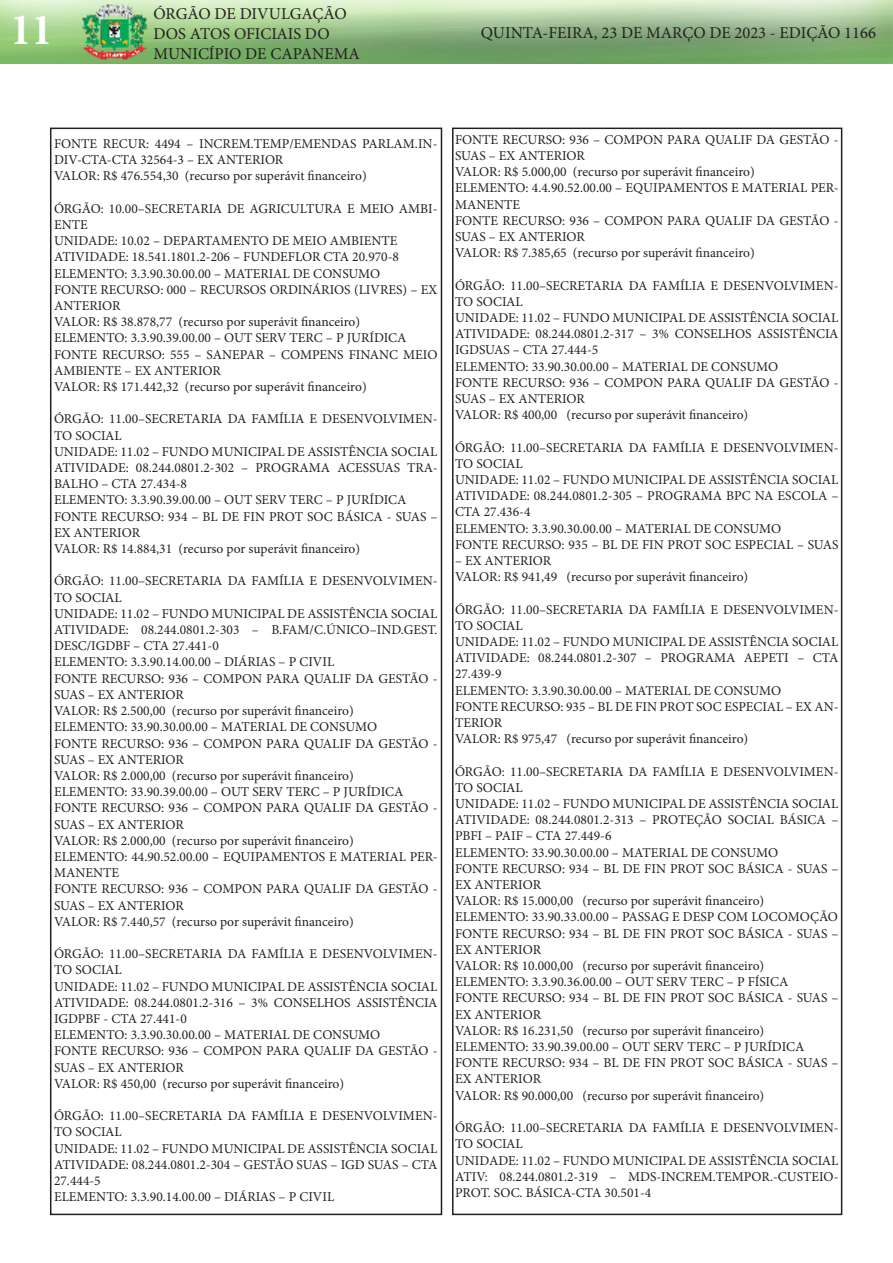
<style>
.page{position:relative;width:893px;height:1263px;background:#fff}
.page>*{position:absolute;margin:0;border:0;box-sizing:border-box;transform-origin:0 0}
.t1{font:700 condensed 45px "Minion Pro";color:#fff}
.t2{font:16.5px/19.8px "Minion Pro";color:#231f20}
.t3{font:13.5px/16.2px "Minion Pro";color:#231f20}
</style>
<div class="page">
<div style="left:50px;top:128px;width:392px;height:1087px;border:2px solid #231f20"></div>
<img style="left:0;top:0;width:893px;height:64px">
<div style="left:452px;top:128px;width:390px;height:1087px;border:2px solid #231f20"></div>
<h1 class="t1" style="left:11px;top:-1px;width:43px">11</h1>
<p class="t2" style="left:153px;top:4px;width:208px">ÓRGÃO DE DIVULGAÇÃO<br>DOS ATOS OFICIAIS DO<br>MUNICÍPIO DE CAPANEMA</p>
<p class="t2" style="left:481px;top:23px;width:397px">QUINTA-FEIRA, 23 DE MARÇO DE 2023 - EDIÇÃO 1166</p>
<p class="t3" style="left:54px;top:136px;width:385px">FONTE RECUR: 4494 – INCREM.TEMP/EMENDAS PARLAM.IN-<br>DIV-CTA-CTA 32564-3 – EX ANTERIOR</p>
<p class="t3" style="left:54px;top:168px;width:314px">VALOR: R$ 476.554,30 (recurso por superávit financeiro)</p>
<p class="t3" style="left:54px;top:200px;width:385px">ÓRGÃO: 10.00–SECRETARIA DE AGRICULTURA E MEIO AMBI-<br>ENTE</p>
<p class="t3" style="left:54px;top:233px;width:345px">UNIDADE: 10.02 – DEPARTAMENTO DE MEIO AMBIENTE</p>
<p class="t3" style="left:54px;top:249px;width:347px">ATIVIDADE: 18.541.1801.2-206 – FUNDEFLOR CTA 20.970-8</p>
<p class="t3" style="left:54px;top:265px;width:328px">ELEMENTO: 3.3.90.30.00.00 – MATERIAL DE CONSUMO</p>
<p class="t3" style="left:54px;top:281px;width:385px">FONTE RECURSO: 000 – RECURSOS ORDINÁRIOS (LIVRES) – EX<br>ANTERIOR</p>
<p class="t3" style="left:54px;top:314px;width:308px">VALOR: R$ 38.878,77 (recurso por superávit financeiro)</p>
<p class="t3" style="left:54px;top:330px;width:354px">ELEMENTO: 3.3.90.39.00.00 – OUT SERV TERC – P JURÍDICA</p>
<p class="t3" style="left:54px;top:346px;width:385px">FONTE RECURSO: 555 – SANEPAR – COMPENS FINANC MEIO<br>AMBIENTE – EX ANTERIOR</p>
<p class="t3" style="left:54px;top:379px;width:314px">VALOR: R$ 171.442,32 (recurso por superávit financeiro)</p>
<p class="t3" style="left:54px;top:411px;width:385px">ÓRGÃO: 11.00–SECRETARIA DA FAMÍLIA E DESENVOLVIMEN-<br>TO SOCIAL</p>
<p class="t3" style="left:54px;top:443px;width:385px">UNIDADE: 11.02 – FUNDO MUNICIPAL DE ASSISTÊNCIA SOCIAL</p>
<p class="t3" style="left:54px;top:460px;width:385px">ATIVIDADE: 08.244.0801.2-302 – PROGRAMA ACESSUAS TRA-<br>BALHO – CTA 27.434-8</p>
<p class="t3" style="left:54px;top:492px;width:354px">ELEMENTO: 3.3.90.39.00.00 – OUT SERV TERC – P JURÍDICA</p>
<p class="t3" style="left:54px;top:508px;width:385px">FONTE RECURSO: 934 – BL DE FIN PROT SOC BÁSICA - SUAS –<br>EX ANTERIOR</p>
<p class="t3" style="left:54px;top:541px;width:308px">VALOR: R$ 14.884,31 (recurso por superávit financeiro)</p>
<p class="t3" style="left:54px;top:573px;width:385px">ÓRGÃO: 11.00–SECRETARIA DA FAMÍLIA E DESENVOLVIMEN-<br>TO SOCIAL</p>
<p class="t3" style="left:54px;top:605px;width:385px">UNIDADE: 11.02 – FUNDO MUNICIPAL DE ASSISTÊNCIA SOCIAL</p>
<p class="t3" style="left:54px;top:622px;width:385px">ATIVIDADE: 08.244.0801.2-303 – B.FAM/C.ÚNICO–IND.GEST.<br>DESC/IGDBF – CTA 27.441-0</p>
<p class="t3" style="left:54px;top:654px;width:282px">ELEMENTO: 3.3.90.14.00.00 – DIÁRIAS – P CIVIL</p>
<p class="t3" style="left:54px;top:670px;width:385px">FONTE RECURSO: 936 – COMPON PARA QUALIF DA GESTÃO -<br>SUAS – EX ANTERIOR</p>
<p class="t3" style="left:54px;top:703px;width:301px">VALOR: R$ 2.500,00 (recurso por superávit financeiro)</p>
<p class="t3" style="left:54px;top:719px;width:325px">ELEMENTO: 33.90.30.00.00 – MATERIAL DE CONSUMO</p>
<p class="t3" style="left:54px;top:735px;width:385px">FONTE RECURSO: 936 – COMPON PARA QUALIF DA GESTÃO -<br>SUAS – EX ANTERIOR</p>
<p class="t3" style="left:54px;top:767px;width:301px">VALOR: R$ 2.000,00 (recurso por superávit financeiro)</p>
<p class="t3" style="left:54px;top:784px;width:351px">ELEMENTO: 33.90.39.00.00 – OUT SERV TERC – P JURÍDICA</p>
<p class="t3" style="left:54px;top:800px;width:385px">FONTE RECURSO: 936 – COMPON PARA QUALIF DA GESTÃO -<br>SUAS – EX ANTERIOR</p>
<p class="t3" style="left:54px;top:832px;width:301px">VALOR: R$ 2.000,00 (recurso por superávit financeiro)</p>
<p class="t3" style="left:54px;top:848px;width:385px">ELEMENTO: 44.90.52.00.00 – EQUIPAMENTOS E MATERIAL PER-<br>MANENTE</p>
<p class="t3" style="left:54px;top:881px;width:385px">FONTE RECURSO: 936 – COMPON PARA QUALIF DA GESTÃO -<br>SUAS – EX ANTERIOR</p>
<p class="t3" style="left:54px;top:913px;width:301px">VALOR: R$ 7.440,57 (recurso por superávit financeiro)</p>
<p class="t3" style="left:54px;top:946px;width:385px">ÓRGÃO: 11.00–SECRETARIA DA FAMÍLIA E DESENVOLVIMEN-<br>TO SOCIAL</p>
<p class="t3" style="left:54px;top:978px;width:385px">UNIDADE: 11.02 – FUNDO MUNICIPAL DE ASSISTÊNCIA SOCIAL</p>
<p class="t3" style="left:54px;top:994px;width:385px">ATIVIDADE: 08.244.0801.2-316 – 3% CONSELHOS ASSISTÊNCIA<br>IGDPBF - CTA 27.441-0</p>
<p class="t3" style="left:54px;top:1027px;width:328px">ELEMENTO: 3.3.90.30.00.00 – MATERIAL DE CONSUMO</p>
<p class="t3" style="left:54px;top:1043px;width:385px">FONTE RECURSO: 936 – COMPON PARA QUALIF DA GESTÃO -<br>SUAS – EX ANTERIOR</p>
<p class="t3" style="left:54px;top:1075px;width:292px">VALOR: R$ 450,00 (recurso por superávit financeiro)</p>
<p class="t3" style="left:54px;top:1108px;width:385px">ÓRGÃO: 11.00–SECRETARIA DA FAMÍLIA E DESENVOLVIMEN-<br>TO SOCIAL</p>
<p class="t3" style="left:54px;top:1140px;width:385px">UNIDADE: 11.02 – FUNDO MUNICIPAL DE ASSISTÊNCIA SOCIAL</p>
<p class="t3" style="left:54px;top:1156px;width:385px">ATIVIDADE: 08.244.0801.2-304 – GESTÃO SUAS – IGD SUAS – CTA<br>27.444-5</p>
<p class="t3" style="left:54px;top:1189px;width:282px">ELEMENTO: 3.3.90.14.00.00 – DIÁRIAS – P CIVIL</p>
<p class="t3" style="left:455px;top:131px;width:385px">FONTE RECURSO: 936 – COMPON PARA QUALIF DA GESTÃO -<br>SUAS – EX ANTERIOR</p>
<p class="t3" style="left:455px;top:164px;width:301px">VALOR: R$ 5.000,00 (recurso por superávit financeiro)</p>
<p class="t3" style="left:455px;top:180px;width:385px">ELEMENTO: 4.4.90.52.00.00 – EQUIPAMENTOS E MATERIAL PER-<br>MANENTE</p>
<p class="t3" style="left:455px;top:212px;width:385px">FONTE RECURSO: 936 – COMPON PARA QUALIF DA GESTÃO -<br>SUAS – EX ANTERIOR</p>
<p class="t3" style="left:455px;top:245px;width:301px">VALOR: R$ 7.385,65 (recurso por superávit financeiro)</p>
<p class="t3" style="left:455px;top:277px;width:385px">ÓRGÃO: 11.00–SECRETARIA DA FAMÍLIA E DESENVOLVIMEN-<br>TO SOCIAL</p>
<p class="t3" style="left:455px;top:310px;width:385px">UNIDADE: 11.02 – FUNDO MUNICIPAL DE ASSISTÊNCIA SOCIAL</p>
<p class="t3" style="left:455px;top:326px;width:385px">ATIVIDADE: 08.244.0801.2-317 – 3% CONSELHOS ASSISTÊNCIA<br>IGDSUAS – CTA 27.444-5</p>
<p class="t3" style="left:455px;top:358px;width:325px">ELEMENTO: 33.90.30.00.00 – MATERIAL DE CONSUMO</p>
<p class="t3" style="left:455px;top:374px;width:385px">FONTE RECURSO: 936 – COMPON PARA QUALIF DA GESTÃO -<br>SUAS – EX ANTERIOR</p>
<p class="t3" style="left:455px;top:407px;width:295px">VALOR: R$ 400,00 (recurso por superávit financeiro)</p>
<p class="t3" style="left:455px;top:439px;width:385px">ÓRGÃO: 11.00–SECRETARIA DA FAMÍLIA E DESENVOLVIMEN-<br>TO SOCIAL</p>
<p class="t3" style="left:455px;top:472px;width:385px">UNIDADE: 11.02 – FUNDO MUNICIPAL DE ASSISTÊNCIA SOCIAL</p>
<p class="t3" style="left:455px;top:488px;width:385px">ATIVIDADE: 08.244.0801.2-305 – PROGRAMA BPC NA ESCOLA –<br>CTA 27.436-4</p>
<p class="t3" style="left:455px;top:520px;width:328px">ELEMENTO: 3.3.90.30.00.00 – MATERIAL DE CONSUMO</p>
<p class="t3" style="left:455px;top:536px;width:385px">FONTE RECURSO: 935 – BL DE FIN PROT SOC ESPECIAL – SUAS</p>
<p class="t3" style="left:455px;top:553px;width:98px">– EX ANTERIOR</p>
<p class="t3" style="left:455px;top:569px;width:295px">VALOR: R$ 941,49 (recurso por superávit financeiro)</p>
<p class="t3" style="left:455px;top:601px;width:385px">ÓRGÃO: 11.00–SECRETARIA DA FAMÍLIA E DESENVOLVIMEN-<br>TO SOCIAL</p>
<p class="t3" style="left:455px;top:634px;width:385px">UNIDADE: 11.02 – FUNDO MUNICIPAL DE ASSISTÊNCIA SOCIAL</p>
<p class="t3" style="left:455px;top:650px;width:385px">ATIVIDADE: 08.244.0801.2-307 – PROGRAMA AEPETI – CTA<br>27.439-9</p>
<p class="t3" style="left:455px;top:682px;width:328px">ELEMENTO: 3.3.90.30.00.00 – MATERIAL DE CONSUMO</p>
<p class="t3" style="left:455px;top:698px;width:385px">FONTE RECURSO: 935 – BL DE FIN PROT SOC ESPECIAL – EX AN-<br>TERIOR</p>
<p class="t3" style="left:455px;top:731px;width:295px">VALOR: R$ 975,47 (recurso por superávit financeiro)</p>
<p class="t3" style="left:455px;top:763px;width:385px">ÓRGÃO: 11.00–SECRETARIA DA FAMÍLIA E DESENVOLVIMEN-<br>TO SOCIAL</p>
<p class="t3" style="left:455px;top:796px;width:385px">UNIDADE: 11.02 – FUNDO MUNICIPAL DE ASSISTÊNCIA SOCIAL</p>
<p class="t3" style="left:455px;top:812px;width:385px">ATIVIDADE: 08.244.0801.2-313 – PROTEÇÃO SOCIAL BÁSICA –<br>PBFI – PAIF – CTA 27.449-6</p>
<p class="t3" style="left:455px;top:844px;width:325px">ELEMENTO: 33.90.30.00.00 – MATERIAL DE CONSUMO</p>
<p class="t3" style="left:455px;top:860px;width:385px">FONTE RECURSO: 934 – BL DE FIN PROT SOC BÁSICA - SUAS –<br>EX ANTERIOR</p>
<p class="t3" style="left:455px;top:893px;width:311px">VALOR: R$ 15.000,00 (recurso por superávit financeiro)</p>
<p class="t3" style="left:455px;top:909px;width:385px">ELEMENTO: 33.90.33.00.00 – PASSAG E DESP COM LOCOMOÇÃO</p>
<p class="t3" style="left:455px;top:925px;width:385px">FONTE RECURSO: 934 – BL DE FIN PROT SOC BÁSICA - SUAS –<br>EX ANTERIOR</p>
<p class="t3" style="left:455px;top:958px;width:311px">VALOR: R$ 10.000,00 (recurso por superávit financeiro)</p>
<p class="t3" style="left:455px;top:974px;width:335px">ELEMENTO: 3.3.90.36.00.00 – OUT SERV TERC – P FÍSICA</p>
<p class="t3" style="left:455px;top:990px;width:385px">FONTE RECURSO: 934 – BL DE FIN PROT SOC BÁSICA - SUAS –<br>EX ANTERIOR</p>
<p class="t3" style="left:455px;top:1022px;width:311px">VALOR: R$ 16.231,50 (recurso por superávit financeiro)</p>
<p class="t3" style="left:455px;top:1039px;width:351px">ELEMENTO: 33.90.39.00.00 – OUT SERV TERC – P JURÍDICA</p>
<p class="t3" style="left:455px;top:1055px;width:385px">FONTE RECURSO: 934 – BL DE FIN PROT SOC BÁSICA - SUAS –<br>EX ANTERIOR</p>
<p class="t3" style="left:455px;top:1087px;width:311px">VALOR: R$ 90.000,00 (recurso por superávit financeiro)</p>
<p class="t3" style="left:455px;top:1120px;width:385px">ÓRGÃO: 11.00–SECRETARIA DA FAMÍLIA E DESENVOLVIMEN-<br>TO SOCIAL</p>
<p class="t3" style="left:455px;top:1152px;width:385px">UNIDADE: 11.02 – FUNDO MUNICIPAL DE ASSISTÊNCIA SOCIAL</p>
<p class="t3" style="left:455px;top:1168px;width:385px">ATIV: 08.244.0801.2-319 – MDS-INCREM.TEMPOR.-CUSTEIO-<br>PROT. SOC. BÁSICA-CTA 30.501-4</p>
</div>
